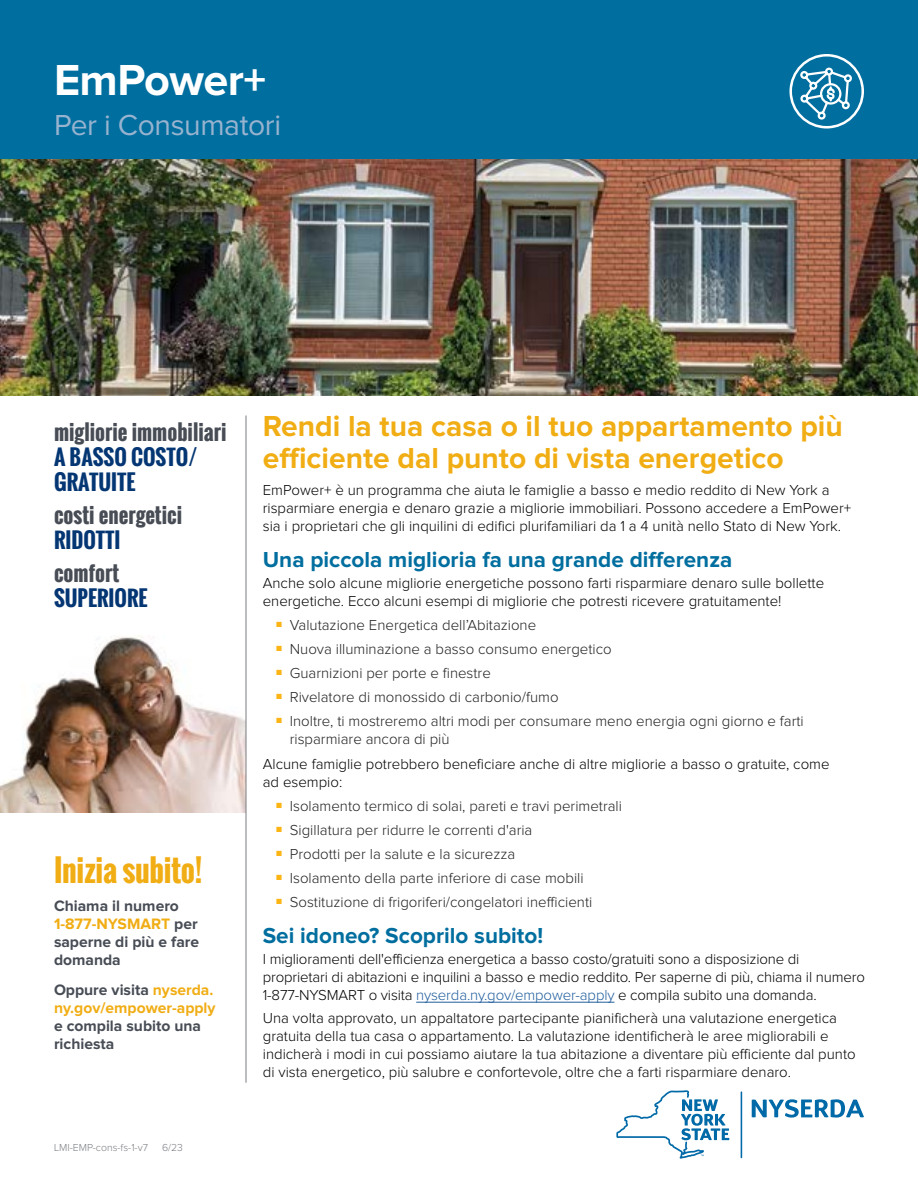
<style>
.page{position:relative;width:918px;height:1188px;background:#fff}
.page>*{position:absolute;margin:0;border:0;box-sizing:border-box;transform-origin:0 0}
.t1{font:700 45px "Proxima Nova";letter-spacing:-.015em;color:#fff}
.t2{font:700 30px/31.5px "Proxima Nova";color:#f1ad14}
.t3{font:30px "Proxima Nova";letter-spacing:-.015em;color:#97b3cf}
.t4{font:700 30px "Oswald";letter-spacing:-.01em;color:#f1ad14}
.t5{font:700 22.5px "Proxima Nova";color:#006e9f}
.t6{font:700 21px "Oswald";color:#474c55}
.t7{font:700 21px/25.2px "Oswald";color:#043673}
.t8{font:700 15.6px/18px "Proxima Nova";color:#474c55}
.t9{font:700 15.6px/18px "Proxima Nova";color:#f1ad14}
.t10{font:300 15px/18px "Proxima Nova";color:#000}
.t11{font:300 15px/18px "Proxima Nova";color:#222121}
.t12{font:300 10.5px "Proxima Nova";color:#797d82}
.s1{color:#f1ad14}
.s2{color:#474c55}
.s3{color:#215e9e}
</style>
<div class="page">
<img style="left:0;top:636px;width:246px;height:176px">
<div style="left:0;top:0;width:918px;height:160px;background:#006e9f"></div>
<svg style="left:789px;top:54px;width:75px;height:75px"></svg>
<img style="left:0;top:160px;width:918px;height:236px">
<hr style="left:416px;top:1002px;width:198px;height:1px;background:#215e9e">
<hr style="left:246px;top:415px;width:1px;height:668px;background:#797d82">
<svg style="left:616px;top:1090px;width:113px;height:69px"></svg>
<svg style="left:752px;top:1099px;width:112px;height:19px"></svg>
<hr style="left:741px;top:1091px;width:1px;height:67px;background:#0069a7">
<h1 class="t1" style="left:54px;top:59px;width:214px">EmPower+</h1>
<h2 class="t3" style="left:54px;top:108px;width:229px">Per i Consumatori</h2>
<h3 class="t6" style="left:54px;top:416px;width:174px">migliorie immobiliari</h3>
<h3 class="t7" style="left:54px;top:444px;width:145px">A BASSO COSTO/<br>GRATUITE</h3>
<h3 class="t6" style="left:54px;top:499px;width:130px">costi energetici</h3>
<h3 class="t7" style="left:54px;top:528px;width:68px">RIDOTTI</h3>
<h3 class="t6" style="left:54px;top:557px;width:67px">comfort</h3>
<h3 class="t7" style="left:54px;top:586px;width:95px">SUPERIORE</h3>
<h2 class="t4" style="left:54px;top:847px;width:150px">Inizia subito!</h2>
<p class="t8" style="left:54px;top:897px;width:147px">Chiama il numero<br><span class="s1">1-877-NYSMART</span> per saperne di più e fare domanda</p>
<p class="t9" style="left:54px;top:982px;width:163px"><span class="s2">Oppure visita</span> nyserda. ny.gov/empower-apply</p>
<p class="t8" style="left:54px;top:1018px;width:149px">e compila subito una richiesta</p>
<p class="t12" style="left:54px;top:1143px;width:96px">LMI-EMP-cons-fs-1-v7</p>
<p class="t12" style="left:162px;top:1143px;width:22px">6/23</p>
<h2 class="t2" style="left:263px;top:412px;width:582px">Rendi la tua casa o il tuo appartamento più efficiente dal punto di vista energetico</h2>
<p class="t10" style="left:263px;top:481px;width:590px">EmPower+ è un programma che aiuta le famiglie a basso e medio reddito di New York a risparmiare energia e denaro grazie a migliorie immobiliari. Possono accedere a EmPower+ sia i proprietari che gli inquilini di edifici plurifamiliari da 1 a 4 unità nello Stato di New York.</p>
<h3 class="t5" style="left:263px;top:549px;width:471px">Una piccola miglioria fa una grande differenza</h3>
<p class="t10" style="left:263px;top:574px;width:563px">Anche solo alcune migliorie energetiche possono farti risparmiare denaro sulle bollette energetiche. Ecco alcuni esempi di migliorie che potresti ricevere gratuitamente!</p>
<p class="t11" style="left:276px;top:616px;width:261px"><sup>■</sup> Valutazione Energetica dell’Abitazione</p>
<p class="t11" style="left:276px;top:640px;width:337px"><sup>■</sup> Nuova illuminazione a basso consumo energetico</p>
<p class="t11" style="left:276px;top:664px;width:216px"><sup>■</sup> Guarnizioni per porte e finestre</p>
<p class="t11" style="left:276px;top:688px;width:284px"><sup>■</sup> Rivelatore di monossido di carbonio/fumo</p>
<p class="t11" style="left:290px;top:712px;width:516px;text-indent:-14px"><sup>■</sup> Inoltre, ti mostreremo altri modi per consumare meno energia ogni giorno e farti risparmiare ancora di più</p>
<p class="t10" style="left:263px;top:756px;width:568px">Alcune famiglie potrebbero beneficiare anche di altre migliorie a basso o gratuite, come ad esempio:</p>
<p class="t11" style="left:276px;top:798px;width:347px"><sup>■</sup> Isolamento termico di solai, pareti e travi perimetrali</p>
<p class="t11" style="left:276px;top:822px;width:258px"><sup>■</sup> Sigillatura per ridurre le correnti d'aria</p>
<p class="t11" style="left:276px;top:846px;width:240px"><sup>■</sup> Prodotti per la salute e la sicurezza</p>
<p class="t11" style="left:276px;top:870px;width:309px"><sup>■</sup> Isolamento della parte inferiore di case mobili</p>
<p class="t11" style="left:276px;top:894px;width:318px"><sup>■</sup> Sostituzione di frigoriferi/congelatori inefficienti</p>
<h3 class="t5" style="left:263px;top:925px;width:282px">Sei idoneo? Scoprilo subito!</h3>
<p class="t10" style="left:263px;top:951px;width:604px">I miglioramenti dell'efficienza energetica a basso costo/gratuiti sono a disposizione di proprietari di abitazioni e inquilini a basso e medio reddito. Per saperne di più, chiama il numero<br>1-877-NYSMART o visita <span class="s3">nyserda.ny.gov/empower-apply</span> e compila subito una domanda.</p>
<p class="t10" style="left:263px;top:1009px;width:594px">Una volta approvato, un appaltatore partecipante pianificherà una valutazione energetica gratuita della tua casa o appartamento. La valutazione identificherà le aree migliorabili e indicherà i modi in cui possiamo aiutare la tua abitazione a diventare più efficiente dal punto di vista energetico, più salubre e confortevole, oltre che a farti risparmiare denaro.</p>
</div>
